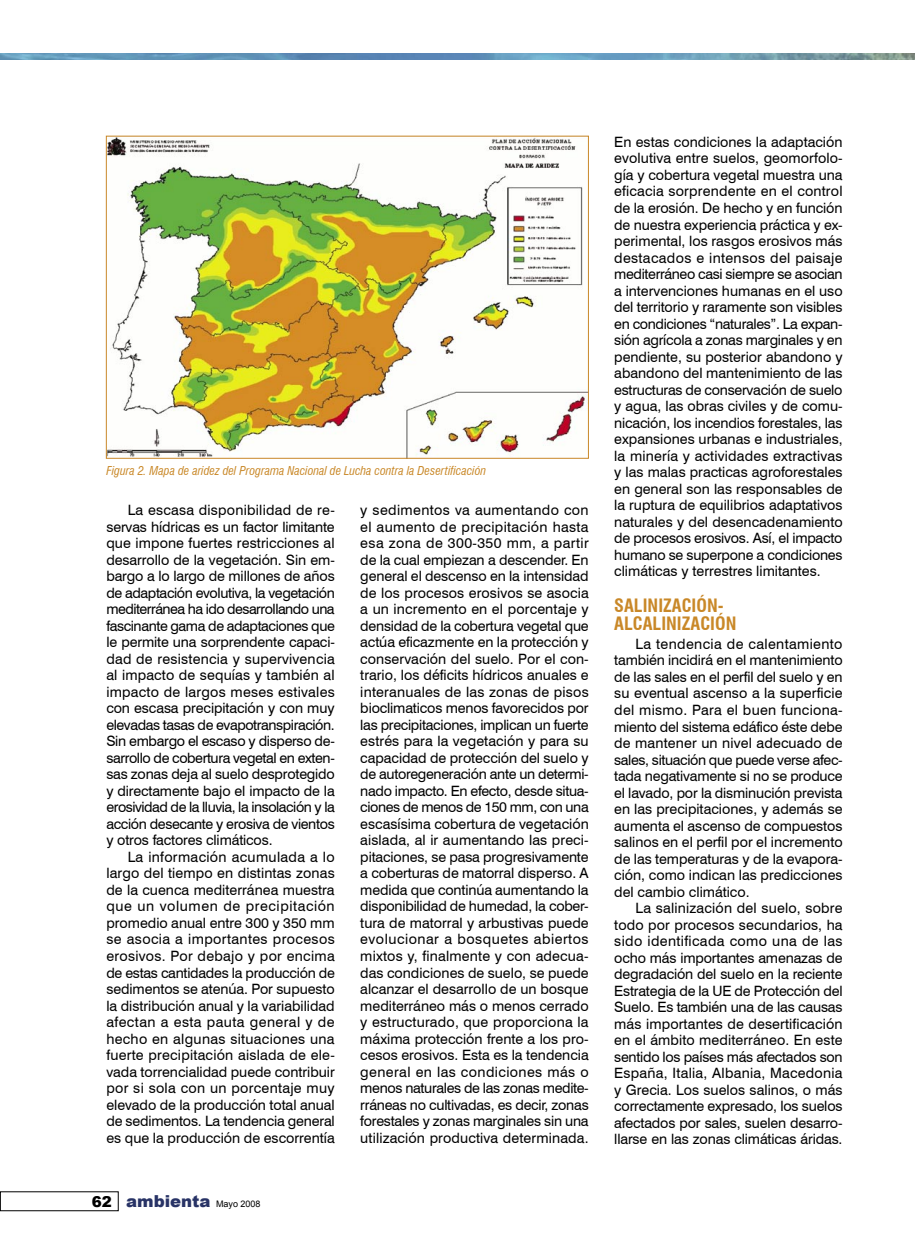
<style>
.page{position:relative;width:915px;height:1255px;background:#fff}
.page>*{position:absolute;margin:0;border:0;box-sizing:border-box;transform-origin:0 0}
.Ladillos{font:700 condensed 18px/18px "Swiss 721 BT";color:#c98828}
.t1{font:900 16.5px "Arial";color:#283366}
.Texto_general{font:14.25px/16.5px "Swiss 721 BT";letter-spacing:-.005em;color:#000;text-align:justify}
.Pie_de_Foto{font:italic condensed 12px "Swiss 721 BT";color:#c98828}
.s1{font-size:15px;color:#000}
.s2{font-weight:400;font-size:9px;color:#000}
</style>
<div class="page">
<img style="left:0;top:53px;width:914px;height:7px">
<img style="left:108px;top:138px;width:478px;height:318px">
<p class="Pie_de_Foto" style="left:106px;top:463px;width:381px">Figura 2. Mapa de aridez del Programa Nacional de Lucha contra la Desertificación</p>
<p class="Texto_general" style="left:106px;top:502px;width:230px;text-indent:21px">La escasa disponibilidad de re&shy;servas hídricas es un factor limitante que impone fuertes restricciones al desarrollo de la vegetación. Sin em&shy;bargo a lo largo de millones de años de adaptación evolutiva, la vegetación mediterránea ha ido desarrollando una fascinante gama de adaptaciones que le permite una sorprendente capaci&shy;dad de resistencia y supervivencia al impacto de sequías y también al impacto de largos meses estivales con escasa precipitación y con muy elevadas tasas de evapotranspiración.<br>Sin embargo el escaso y disperso de&shy;sarrollo de cobertura vegetal en exten&shy;sas zonas deja al suelo desprotegido y directamente bajo el impacto de la erosividad de la lluvia, la insolación y la acción desecante y erosiva de vientos y otros factores climáticos.</p>
<p class="Texto_general" style="left:106px;top:848px;width:230px;text-indent:21px">La información acumulada a lo largo del tiempo en distintas zonas de la cuenca mediterránea muestra que un volumen de precipitación promedio anual entre 300 y 350 mm se asocia a importantes procesos erosivos. Por debajo y por encima de estas cantidades la producción de sedimentos se atenúa. Por supuesto la distribución anual y la variabilidad afectan a esta pauta general y de hecho en algunas situaciones una fuerte precipitación aislada de ele&shy;vada torrencialidad puede contribuir por si sola con un porcentaje muy elevado de la producción total anual de sedimentos. La tendencia general es que la producción de escorrentía</p>
<p class="t1" style="left:92px;top:1188px;width:170px"><span class="s1">62</span> ambienta <span class="s2">Mayo 2008</span></p>
<p class="Texto_general" style="left:360px;top:502px;width:230px">y sedimentos va aumentando con el aumento de precipitación hasta esa zona de 300-350 mm, a partir de la cual empiezan a descender. En general el descenso en la intensidad de los procesos erosivos se asocia a un incremento en el porcentaje y densidad de la cobertura vegetal que actúa eficazmente en la protección y conservación del suelo. Por el con&shy;trario, los déficits hídricos anuales e interanuales de las zonas de pisos bioclimaticos menos favorecidos por las precipitaciones, implican un fuerte estrés para la vegetación y para su capacidad de protección del suelo y de autoregeneración ante un determi&shy;nado impacto. En efecto, desde situa&shy;ciones de menos de 150 mm, con una escasísima cobertura de vegetación aislada, al ir aumentando las preci&shy;pitaciones, se pasa progresivamente a coberturas de matorral disperso. A medida que continúa aumentando la disponibilidad de humedad, la cober&shy;tura de matorral y arbustivas puede evolucionar a bosquetes abiertos mixtos y, finalmente y con adecua&shy;das condiciones de suelo, se puede alcanzar el desarrollo de un bosque mediterráneo más o menos cerrado y estructurado, que proporciona la máxima protección frente a los pro&shy;cesos erosivos. Esta es la tendencia general en las condiciones más o menos naturales de las zonas medite&shy;rráneas no cultivadas, es decir, zonas forestales y zonas marginales sin una utilización productiva determinada.</p>
<p class="Texto_general" style="left:614px;top:133px;width:230px">En estas condiciones la adaptación evolutiva entre suelos, geomorfolo&shy;gía y cobertura vegetal muestra una eficacia sorprendente en el control de la erosión. De hecho y en función de nuestra experiencia práctica y ex&shy;perimental, los rasgos erosivos más destacados e intensos del paisaje mediterráneo casi siempre se asocian a intervenciones humanas en el uso del territorio y raramente son visibles en condiciones “naturales”. La expan&shy;sión agrícola a zonas marginales y en pendiente, su posterior abandono y abandono del mantenimiento de las estructuras de conservación de suelo y agua, las obras civiles y de comu&shy;nicación, los incendios forestales, las expansiones urbanas e industriales, la minería y actividades extractivas y las malas practicas agroforestales en general son las responsables de la ruptura de equilibrios adaptativos naturales y del desencadenamiento de procesos erosivos. Así, el impacto humano se superpone a condiciones climáticas y terrestres limitantes.</p>
<p class="Ladillos" style="left:614px;top:596px;width:124px">SALINIZACIÓN-<br>ALCALINIZACIÓN</p>
<p class="Texto_general" style="left:614px;top:635px;width:230px;text-indent:21px">La tendencia de calentamiento también incidirá en el mantenimiento de las sales en el perfil del suelo y en su eventual ascenso a la superficie del mismo. Para el buen funciona&shy;miento del sistema edáfico éste debe de mantener un nivel adecuado de sales, situación que puede verse afec&shy;tada negativamente si no se produce el lavado, por la disminución prevista en las precipitaciones, y además se aumenta el ascenso de compuestos salinos en el perfil por el incremento de las temperaturas y de la evapora&shy;ción, como indican las predicciones del cambio climático.</p>
<p class="Texto_general" style="left:614px;top:899px;width:230px;text-indent:21px">La salinización del suelo, sobre todo por procesos secundarios, ha sido identificada como una de las ocho más importantes amenazas de degradación del suelo en la reciente Estrategia de la UE de Protección del Suelo. Es también una de las causas más importantes de desertificación en el ámbito mediterráneo. En este sentido los países más afectados son España, Italia, Albania, Macedonia y Grecia. Los suelos salinos, o más correctamente expresado, los suelos afectados por sales, suelen desarro&shy;llarse en las zonas climáticas áridas.</p>
</div>
